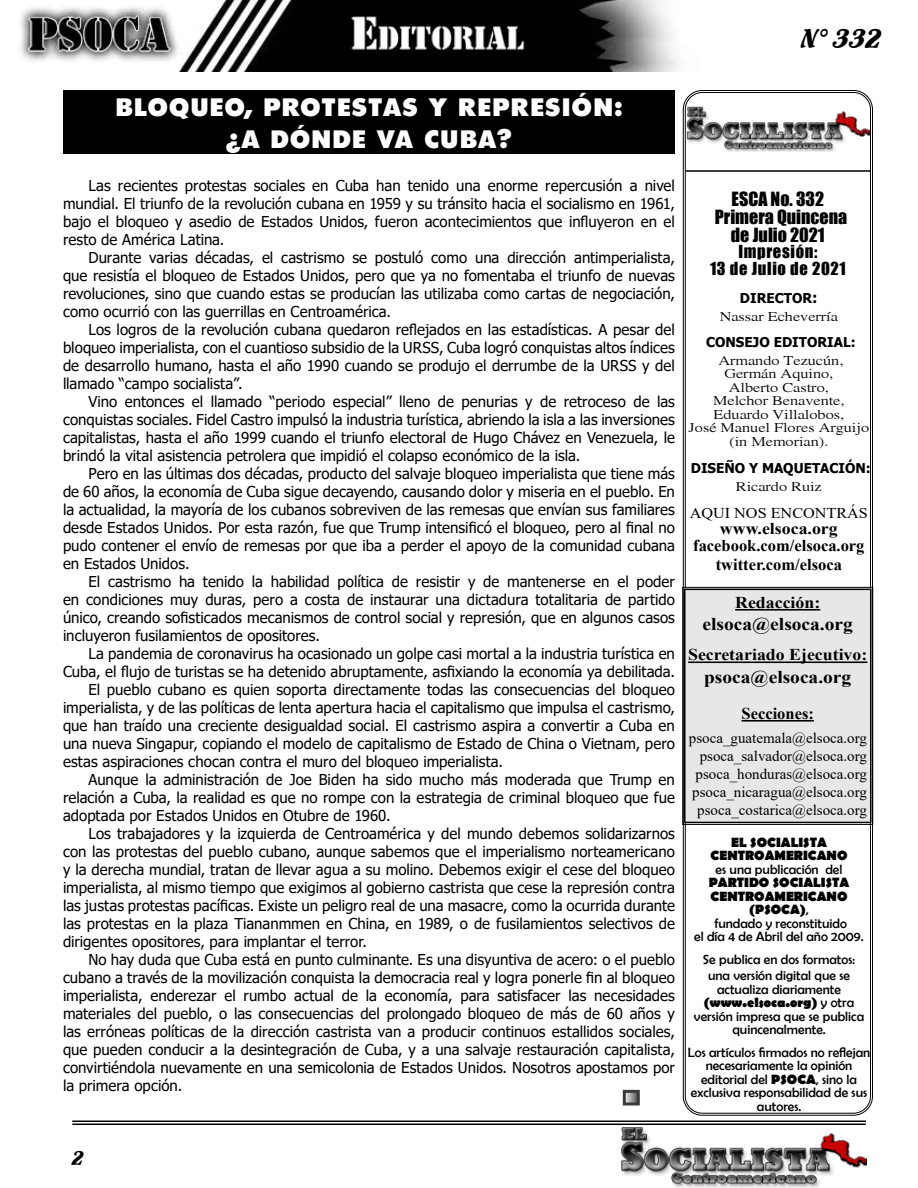
<style>
.page{position:relative;width:918px;height:1188px;background:#fff}
.page>*{position:absolute;margin:0;border:0;box-sizing:border-box;transform-origin:0 0}
.t1{font:28.5px "Flamenco D";color:#000}
.t2{font:27px/32.4px "Tw Cen MT Ult Bd";color:#fff;text-align:center}
.t3{font:21px "Flamenco D";color:#000}
.t4{font:18px/18px "Impact";color:#000;text-align:center}
.t5{font:700 18px "Times New Roman";color:#000;scale:1.08 1}
.t6{font:700 16.5px/16.5px "Times New Roman";color:#000;text-align:center;scale:1.08 1}
.t7{font:700 16.5px "Times New Roman";color:#000}
.t8{font:16.5px/16.5px "Impact";letter-spacing:.04em;color:#000;text-align:center}
.t9{font:15px/18px "Tahoma";color:#000;text-align:justify}
.t10{font:15px/18px "Times New Roman";color:#000;text-align:right}
.t11{font:15px "Times New Roman";color:#000;scale:1.08 1}
.t12{font:13.5px/13.5px "Berlin Sans FB";color:#000;text-align:center}
.t13{font:13.5px/13.5px "Xerox Serif Wide FC";color:#000;text-align:center}
.t14{font:700 13.5px "Tahoma";color:#000}
.t15{font:700 13.5px/13.5px "Berlin Sans FB";color:#000;text-align:center}
.s1{font-size:15px}
.s2{font-weight:700}
</style>
<div class="page">
<hr style="left:72px;top:1121px;width:794px;height:1px;background:#000">
<hr style="left:72px;top:1124px;width:794px;height:1px;background:#000">
<img style="left:621px;top:1127px;width:245px;height:61px">
<img style="left:20px;top:0;width:657px;height:72px">
<div style="left:682px;top:587px;width:191px;height:238px;background:#e7e7e7"></div>
<div style="left:684px;top:589px;width:188px;height:234px;border:2px solid #000"></div>
<img style="left:687px;top:106px;width:182px;height:46px">
<hr style="left:686px;top:170px;width:185px;height:2px;background:#000">
<svg style="left:627px;top:1094px;width:9px;height:8px"></svg>
<div style="left:623px;top:1090px;width:17px;height:16px;border:3px solid #3e3a3a"></div>
<div style="left:63px;top:90px;width:612px;height:63px;background:#000"></div>
<h1 class="t1" style="left:802px;top:21px;width:82px">N° 332</h1>
<h2 class="t2" style="left:115px;top:90px;width:510px">BLOQUEO, PROTESTAS Y REPRESIÓN: ¿A DÓNDE VA CUBA?</h2>
<p class="t9" style="left:63px;top:178px;width:614px;text-indent:26px">Las recientes protestas sociales en Cuba han tenido una enorme repercusión a nivel mundial. El triunfo de la revolución cubana en 1959 y su tránsito hacia el socialismo en 1961, bajo el bloqueo y asedio de Estados Unidos, fueron acontecimientos que influyeron en el resto de América Latina.</p>
<p class="t9" style="left:63px;top:250px;width:614px;text-indent:26px">Durante varias décadas, el castrismo se postuló como una dirección antimperialista, que resistía el bloqueo de Estados Unidos, pero que ya no fomentaba el triunfo de nuevas revoluciones, sino que cuando estas se producían las utilizaba como cartas de negociación, como ocurrió con las guerrillas en Centroamérica.</p>
<p class="t9" style="left:63px;top:322px;width:614px;text-indent:26px">Los logros de la revolución cubana quedaron reflejados en las estadísticas. A pesar del bloqueo imperialista, con el cuantioso subsidio de la URSS, Cuba logró conquistas altos índices de desarrollo humano, hasta el año 1990 cuando se produjo el derrumbe de la URSS y del llamado “campo socialista”.</p>
<p class="t9" style="left:63px;top:394px;width:614px;text-indent:26px">Vino entonces el llamado “periodo especial” lleno de penurias y de retroceso de las conquistas sociales. Fidel Castro impulsó la industria turística, abriendo la isla a las inversiones capitalistas, hasta el año 1999 cuando el triunfo electoral de Hugo Chávez en Venezuela, le brindó la vital asistencia petrolera que impidió el colapso económico de la isla.</p>
<p class="t9" style="left:63px;top:466px;width:614px;text-indent:26px">Pero en las últimas dos décadas, producto del salvaje bloqueo imperialista que tiene más de 60 años, la economía de Cuba sigue decayendo, causando dolor y miseria en el pueblo. En la actualidad, la mayoría de los cubanos sobreviven de las remesas que envían sus familiares desde Estados Unidos. Por esta razón, fue que Trump intensificó el bloqueo, pero al final no pudo contener el envío de remesas por que iba a perder el apoyo de la comunidad cubana en Estados Unidos.</p>
<p class="t9" style="left:63px;top:574px;width:614px;text-indent:26px">El castrismo ha tenido la habilidad política de resistir y de mantenerse en el poder en condiciones muy duras, pero a costa de instaurar una dictadura totalitaria de partido único, creando sofisticados mecanismos de control social y represión, que en algunos casos incluyeron fusilamientos de opositores.</p>
<p class="t9" style="left:88px;top:646px;width:588px">La pandemia de coronavirus ha ocasionado un golpe casi mortal a la industria turística en</p>
<p class="t9" style="left:63px;top:664px;width:613px">Cuba, el flujo de turistas se ha detenido abruptamente, asfixiando la economía ya debilitada.</p>
<p class="t9" style="left:88px;top:682px;width:588px">El pueblo cubano es quien soporta directamente todas las consecuencias del bloqueo</p>
<p class="t9" style="left:63px;top:700px;width:613px">imperialista, y de las políticas de lenta apertura hacia el capitalismo que impulsa el castrismo,</p>
<p class="t9" style="left:63px;top:718px;width:614px">que han traído una creciente desigualdad social. El castrismo aspira a convertir a Cuba en</p>
<p class="t9" style="left:63px;top:736px;width:613px">una nueva Singapur, copiando el modelo de capitalismo de Estado de China o Vietnam, pero</p>
<p class="t9" style="left:63px;top:754px;width:442px">estas aspiraciones chocan contra el muro del bloqueo imperialista.</p>
<p class="t9" style="left:88px;top:772px;width:588px">Aunque la administración de Joe Biden ha sido mucho más moderada que Trump en</p>
<p class="t9" style="left:63px;top:790px;width:614px">relación a Cuba, la realidad es que no rompe con la estrategia de criminal bloqueo que fue</p>
<p class="t9" style="left:63px;top:808px;width:329px">adoptada por Estados Unidos en Otubre de 1960.</p>
<p class="t9" style="left:88px;top:826px;width:588px">Los trabajadores y la izquierda de Centroamérica y del mundo debemos solidarizarnos</p>
<p class="t9" style="left:63px;top:844px;width:613px">con las protestas del pueblo cubano, aunque sabemos que el imperialismo norteamericano</p>
<p class="t9" style="left:63px;top:862px;width:613px">y la derecha mundial, tratan de llevar agua a su molino. Debemos exigir el cese del bloqueo</p>
<p class="t9" style="left:63px;top:880px;width:613px">imperialista, al mismo tiempo que exigimos al gobierno castrista que cese la represión contra</p>
<p class="t9" style="left:63px;top:898px;width:613px">las justas protestas pacíficas. Existe un peligro real de una masacre, como la ocurrida durante</p>
<p class="t9" style="left:63px;top:916px;width:614px">las protestas en la plaza Tiananmmen en China, en 1989, o de fusilamientos selectivos de</p>
<p class="t9" style="left:63px;top:934px;width:306px">dirigentes opositores, para implantar el terror.</p>
<p class="t9" style="left:88px;top:952px;width:588px">No hay duda que Cuba está en punto culminante. Es una disyuntiva de acero: o el pueblo</p>
<p class="t9" style="left:63px;top:970px;width:613px">cubano a través de la movilización conquista la democracia real y logra ponerle fin al bloqueo</p>
<p class="t9" style="left:63px;top:988px;width:614px">imperialista, enderezar el rumbo actual de la economía, para satisfacer las necesidades</p>
<p class="t9" style="left:63px;top:1006px;width:614px">materiales del pueblo, o las consecuencias del prolongado bloqueo de más de 60 años y</p>
<p class="t9" style="left:63px;top:1024px;width:614px">las erróneas políticas de la dirección castrista van a producir continuos estallidos sociales,</p>
<p class="t9" style="left:63px;top:1042px;width:613px">que pueden conducir a la desintegración de Cuba, y a una salvaje restauración capitalista,</p>
<p class="t9" style="left:63px;top:1060px;width:614px">convirtiéndola nuevamente en una semicolonia de Estados Unidos. Nosotros apostamos por</p>
<p class="t9" style="left:63px;top:1078px;width:121px">la primera opción.</p>
<p class="t4" style="left:715px;top:189px;width:134px">ESCA No. 332<br>Primera Quincena de Julio 2021</p>
<p class="t8" style="left:710px;top:243px;width:137px">Impresión:<br>13 de Julio de 2021</p>
<p class="t14" style="left:740px;top:289px;width:79px">DIRECTOR<span class="s1">:</span></p>
<p class="t13" style="left:720px;top:310px;width:120px">Nassar Echeverría</p>
<p class="t14" style="left:706px;top:332px;width:151px">CONSEJO EDITORIAL:</p>
<p class="t13" style="left:689px;top:353px;width:182px">Armando Tezucún,<br>Germán Aquino,<br>Alberto Castro,<br>Melchor Benavente,<br>Eduardo Villalobos,<br>José Manuel Flores Arguijo (in Memorian).</p>
<p class="t14" style="left:691px;top:458px;width:181px">DISEÑO Y MAQUETACIÓN:</p>
<p class="t13" style="left:736px;top:479px;width:87px">Ricardo Ruiz</p>
<p class="t11" style="left:690px;top:502px;width:166px">AQUI NOS ENCONTRÁS</p>
<p class="t6" style="left:693px;top:520px;width:160px">www.elsoca.org facebook.com/elsoca.org</p>
<p class="t7" style="left:716px;top:553px;width:128px">twitter.com/elsoca</p>
<p class="t6" style="left:735px;top:594px;width:80px">Redacción:</p>
<p class="t5" style="left:703px;top:611px;width:141px">elsoca@elsoca.org</p>
<p class="t6" style="left:688px;top:646px;width:168px">Secretariado Ejecutivo:</p>
<p class="t5" style="left:704px;top:664px;width:138px">psoca@elsoca.org</p>
<p class="t7" style="left:742px;top:702px;width:74px">Secciones:</p>
<p class="t10" style="left:689px;top:728px;width:180px">psoca_guatemala@elsoca.org psoca_salvador@elsoca.org psoca_honduras@elsoca.org psoca_nicaragua@elsoca.org psoca_costarica@elsoca.org</p>
<p class="t15" style="left:711px;top:836px;width:138px">EL SOCIALISTA<br>CENTROAMERICANO</p>
<p class="t12" style="left:716px;top:862px;width:128px">es una publicación del</p>
<p class="t12" style="left:694px;top:876px;width:171px"><span class="s2">PARTIDO SOCIALISTA<br>CENTROAMERICANO (PSOCA)</span>,<br>fundado y reconstituido<br>el día 4 de Abril del año 2009.</p>
<p class="t12" style="left:703px;top:951px;width:154px;line-height:16.5px">Se publica en dos formatos: una versión digital que se</p>
<p class="t12" style="left:694px;top:982px;width:172px">actualiza diariamente <span class="s2">(www.elsoca.org)</span> y otra versión impresa que se publica quincenalmente.</p>
<p class="t12" style="left:688px;top:1045px;width:184px">Los artículos firmados no reflejan necesariamente la opinión editorial del <span class="s2">PSOCA</span>, sino la exclusiva responsabilidad de sus autores.</p>
<h3 class="t3" style="left:72px;top:1146px;width:13px">2</h3>
</div>
